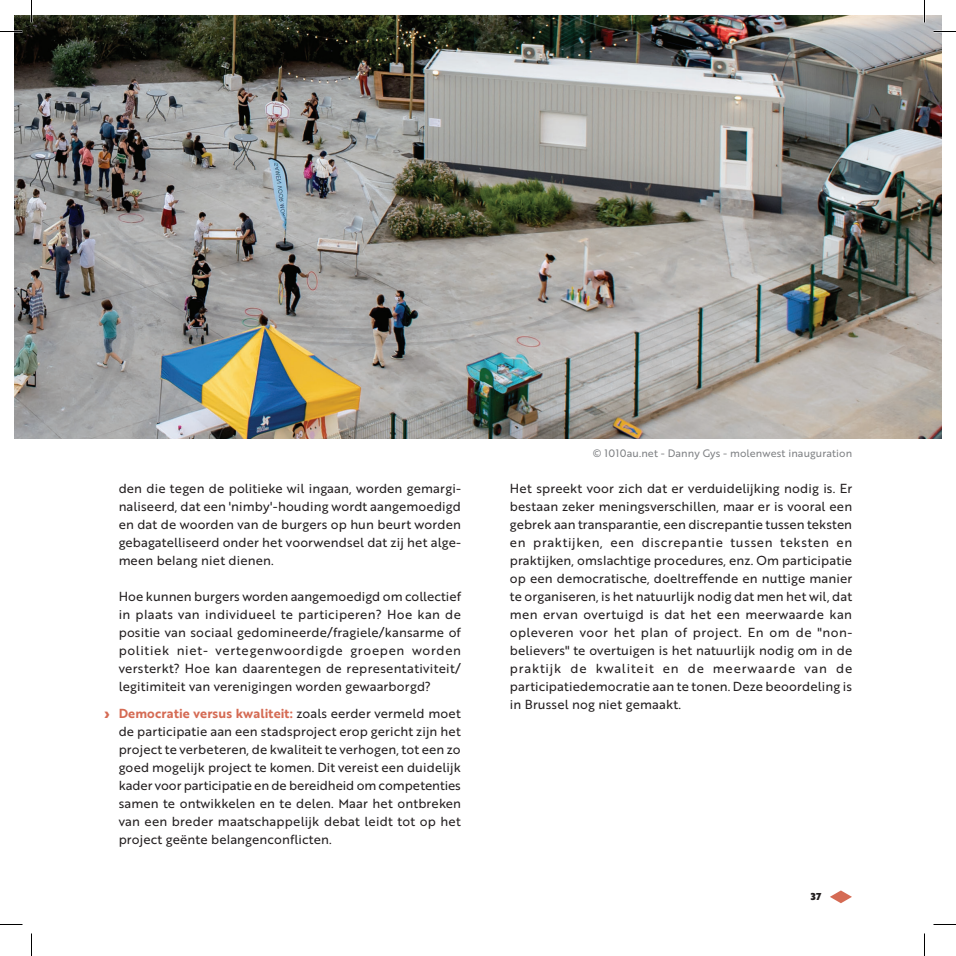
<style>
.page{position:relative;width:956px;height:956px;background:#fff}
.page>*{position:absolute;margin:0;border:0;box-sizing:border-box;transform-origin:0 0}
.t1{font:12.75px/18px "Brother 1816 Regular";letter-spacing:.01em;color:#231f20;text-align:justify}
.t2{font:12.75px "Brother 1816 Bold";letter-spacing:.01em;color:#d56b54}
.t3{font:10.5px "Brother 1816 Regular";letter-spacing:.01em;color:#808285}
.t4{font:9.75px "Brother 1816 Black";color:#231f20}
.s1{font-family:"Brother 1816 Black"}
.s2{font-family:"Brother 1816 Regular";color:#231f20}
</style>
<div class="page">
<svg style="left:830px;top:890px;width:22px;height:13px"></svg>
<img style="left:14px;top:16px;width:927px;height:422px">
<hr style="left:923px;top:0;width:2px;height:23px;background:#fff">
<svg style="left:0;top:31px;width:22px;height:1px"></svg>
<svg style="left:933px;top:31px;width:23px;height:1px"></svg>
<svg style="left:0;top:924px;width:22px;height:1px"></svg>
<svg style="left:933px;top:924px;width:23px;height:1px"></svg>
<svg style="left:31px;top:0;width:1px;height:23px"></svg>
<svg style="left:31px;top:933px;width:1px;height:23px"></svg>
<svg style="left:924px;top:0;width:1px;height:23px"></svg>
<svg style="left:924px;top:933px;width:1px;height:23px"></svg>
<p class="t1" style="left:119px;top:479px;width:344px">den die tegen de politieke wil ingaan, worden gemargi&shy;naliseerd, dat een 'nimby'-houding wordt aangemoedigd en dat de woorden van de burgers op hun beurt worden gebagatelliseerd onder het voorwendsel dat zij het alge&shy;meen belang niet dienen.</p>
<p class="t1" style="left:119px;top:587px;width:344px">Hoe kunnen burgers worden aangemoedigd om collectief in plaats van individueel te participeren? Hoe kan de positie van sociaal gedomineerde/fragiele/kansarme of politiek niet- vertegenwoordigde groepen worden versterkt? Hoe kan daarentegen de representativiteit/ legitimiteit van verenigingen worden gewaarborgd?</p>
<p class="t2" style="left:104px;top:704px;width:359px"><span class="s1">›</span> Democratie versus kwaliteit: <span class="s2">zoals eerder vermeld moet</span></p>
<p class="t1" style="left:119px;top:722px;width:344px">de participatie aan een stadsproject erop gericht zijn het project te verbeteren, de kwaliteit te verhogen, tot een zo goed mogelijk project te komen. Dit vereist een duidelijk kader voor participatie en de bereidheid om competenties samen te ontwikkelen en te delen. Maar het ontbreken van een breder maatschappelijk debat leidt tot op het project geënte belangenconflicten.</p>
<p class="t3" style="left:593px;top:445px;width:261px">© 1010au.net - Danny Gys - molenwest inauguration</p>
<p class="t1" style="left:510px;top:479px;width:344px">Het spreekt voor zich dat er verduidelijking nodig is. Er bestaan zeker meningsverschillen, maar er is vooral een gebrek aan transparantie, een discrepantie tussen teksten en praktijken, een discrepantie tussen teksten en praktijken, omslachtige procedures, enz. Om participatie op een democratische, doeltreffende en nuttige manier te organiseren, is het natuurlijk nodig dat men het wil, dat men ervan overtuigd is dat het een meerwaarde kan opleveren voor het plan of project. En om de "non&shy;believers" te overtuigen is het natuurlijk nodig om in de praktijk de kwaliteit en de meerwaarde van de participatiedemocratie aan te tonen. Deze beoordeling is in Brussel nog niet gemaakt.</p>
<p class="t4" style="left:811px;top:889px;width:12px">37</p>
</div>
